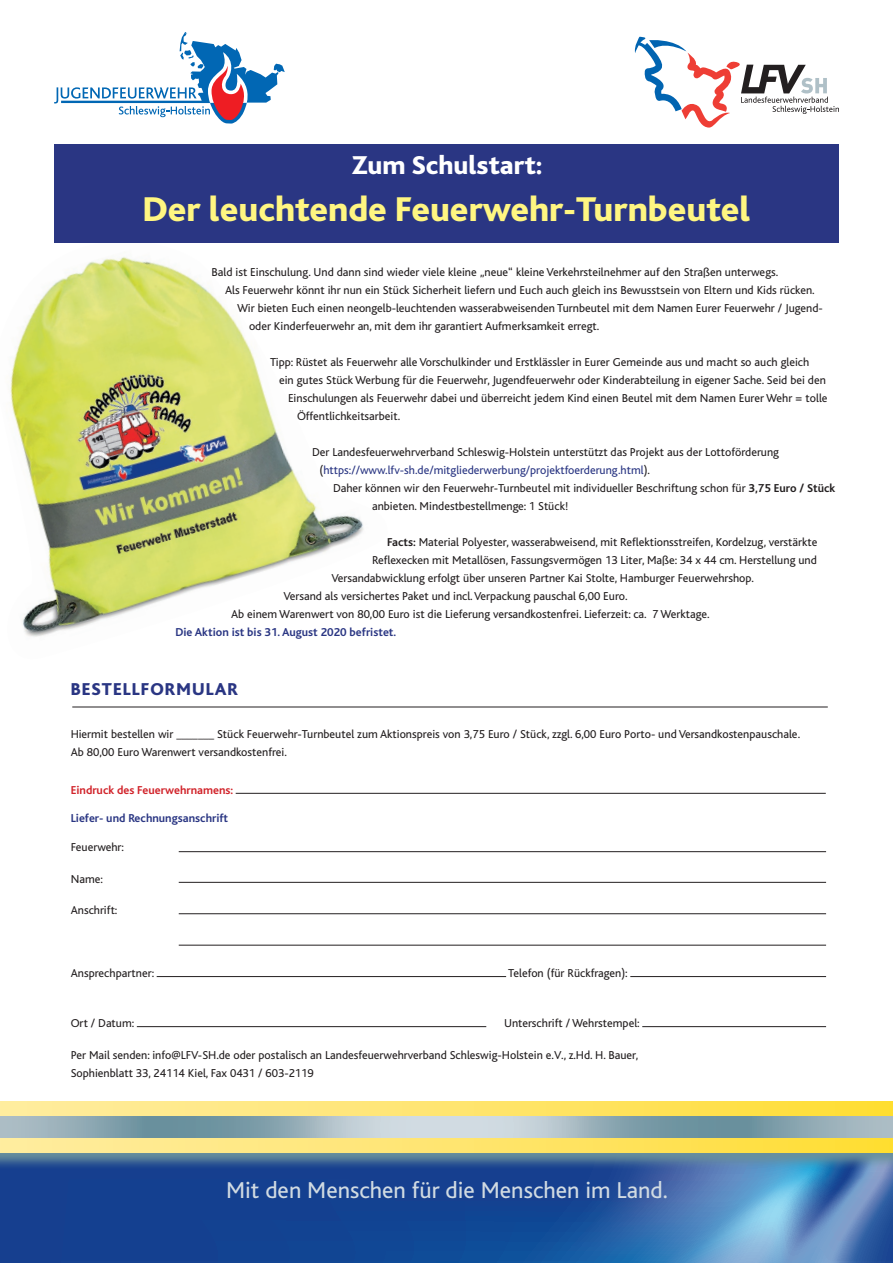
<style>
.page{position:relative;width:893px;height:1263px;background:#fff}
.page>*{position:absolute;margin:0;border:0;box-sizing:border-box;transform-origin:0 0}
.t1{font:800 36px "Bliss";color:#fff681}
.t2{font:800 27px "Bliss";color:#fff}
.t3{font:24px "Bliss";color:#d1dbe2}
.t4{font:800 18px "Bliss";letter-spacing:.06em;color:#2a3683}
.t5{font:12px/18px "Bliss";color:#231f20}
.t6{font:700 12px "Bliss";color:#2a3683}
.t7{font:12px "Bliss";color:#2a3683}
.t8{font:700 12px "Bliss";color:#d1232a}
.s1{color:#231f20}
.s2{font-weight:700}
</style>
<div class="page">
<img style="left:10px;top:257px;width:354px;height:380px">
<div style="left:54px;top:145px;width:785px;height:98px;background:#2a3683"></div>
<svg style="left:635px;top:37px;width:204px;height:91px"></svg>
<svg style="left:0;top:1170px;width:893px;height:93px;background:#2758a0"></svg>
<svg style="left:0;top:1153px;width:893px;height:17px;background:#456f9b"></svg>
<svg style="left:0;top:1101px;width:893px;height:52px;background:#f8e171"></svg>
<svg style="left:0;top:1117px;width:893px;height:20px;background:#98b0ba"></svg>
<hr style="left:236px;top:793px;width:590px;height:1px;background:#231f20">
<hr style="left:179px;top:851px;width:647px;height:1px;background:#231f20">
<hr style="left:179px;top:882px;width:647px;height:1px;background:#231f20">
<hr style="left:179px;top:913px;width:647px;height:1px;background:#231f20">
<hr style="left:179px;top:945px;width:647px;height:1px;background:#231f20">
<hr style="left:157px;top:976px;width:349px;height:1px;background:#231f20">
<hr style="left:630px;top:976px;width:196px;height:1px;background:#231f20">
<hr style="left:137px;top:1026px;width:349px;height:1px;background:#231f20">
<hr style="left:642px;top:1026px;width:184px;height:1px;background:#231f20">
<hr style="left:72px;top:707px;width:756px;height:1px;background:#231f20">
<svg style="left:54px;top:32px;width:231px;height:92px"></svg>
<p class="t2" style="left:352px;top:151px;width:192px">Zum Schulstart:</p>
<p class="t1" style="left:143px;top:191px;width:609px">Der leuchtende Feuerwehr-Turnbeutel</p>
<p class="t5" style="left:212px;top:263px;width:568px">Bald ist Einschulung. Und dann sind wieder viele kleine „neue“ kleine Verkehrsteilnehmer auf den Straßen unterwegs.</p>
<p class="t5" style="left:225px;top:281px;width:591px">Als Feuerwehr könnt ihr nun ein Stück Sicherheit liefern und Euch auch gleich ins Bewusstsein von Eltern und Kids rücken.</p>
<p class="t5" style="left:249px;top:299px;width:575px;text-indent:-12px">Wir bieten Euch einen neongelb-leuchtenden wasserabweisenden Turnbeutel mit dem Namen Eurer Feuerwehr / Jugend&shy;oder Kinderfeuerwehr an, mit dem ihr garantiert Aufmerksamkeit erregt.</p>
<p class="t5" style="left:270px;top:353px;width:541px">Tipp: Rüstet als Feuerwehr alle Vorschulkinder und Erstklässler in Eurer Gemeinde aus und macht so auch gleich</p>
<p class="t5" style="left:279px;top:371px;width:548px">ein gutes Stück Werbung für die Feuerwehr, Jugendfeuerwehr oder Kinderabteilung in eigener Sache. Seid bei den</p>
<p class="t5" style="left:288px;top:389px;width:541px">Einschulungen als Feuerwehr dabei und überreicht jedem Kind einen Beutel mit dem Namen Eurer Wehr = tolle</p>
<p class="t5" style="left:297px;top:407px;width:105px">Öffentlichkeitsarbeit.</p>
<p class="t5" style="left:312px;top:443px;width:468px">Der Landesfeuerwehrverband Schleswig-Holstein unterstützt das Projekt aus der Lottoförderung</p>
<p class="t7" style="left:320px;top:463px;width:332px"><span class="s1">(</span>https://www.lfv-sh.de/mitgliederwerbung/projektfoerderung.html<span class="s1">).</span></p>
<p class="t5" style="left:372px;top:479px;width:465px;text-indent:-39px">Daher können wir den Feuerwehr-Turnbeutel mit individueller Beschriftung schon für <span class="s2">3,75 Euro / Stück </span>anbieten. Mindestbestellmenge: 1 Stück!</p>
<p class="t5" style="left:387px;top:533px;width:432px"><span class="s2">Facts:</span> Material Polyester, wasserabweisend, mit Reflektionsstreifen, Kordelzug, verstärkte</p>
<p class="t5" style="left:372px;top:551px;width:446px">Reflexecken mit Metallösen, Fassungsvermögen 13 Liter, Maße: 34 x 44 cm. Herstellung und</p>
<p class="t5" style="left:332px;top:569px;width:424px">Versandabwicklung erfolgt über unseren Partner Kai Stolte, Hamburger Feuerwehrshop.</p>
<p class="t5" style="left:284px;top:587px;width:345px">Versand als versichertes Paket und incl. Verpackung pauschal 6,00 Euro.</p>
<p class="t5" style="left:231px;top:605px;width:480px">Ab einem Warenwert von 80,00 Euro ist die Lieferung versandkostenfrei. Lieferzeit: ca. 7 Werktage.</p>
<p class="t6" style="left:176px;top:625px;width:222px">Die Aktion ist bis 31. August 2020 befristet.</p>
<p class="t4" style="left:71px;top:680px;width:169px">BESTELLFORMULAR</p>
<p class="t5" style="left:71px;top:726px;width:731px">Hiermit bestellen wir _______ Stück Feuerwehr-Turnbeutel zum Aktionspreis von 3,75 Euro / Stück, zzgl. 6,00 Euro Porto- und Versandkostenpauschale.<br>Ab 80,00 Euro Warenwert versandkostenfrei.</p>
<p class="t8" style="left:71px;top:783px;width:164px">Eindruck des Feuerwehrnamens:</p>
<p class="t6" style="left:71px;top:812px;width:159px">Liefer- und Rechnungsanschrift</p>
<p class="t5" style="left:71px;top:838px;width:55px">Feuerwehr:</p>
<p class="t5" style="left:71px;top:870px;width:34px">Name:</p>
<p class="t5" style="left:71px;top:901px;width:48px">Anschrift:</p>
<p class="t5" style="left:71px;top:964px;width:85px">Ansprechpartner:</p>
<p class="t5" style="left:508px;top:964px;width:121px">Telefon (für Rückfragen):</p>
<p class="t5" style="left:71px;top:1014px;width:65px">Ort / Datum:</p>
<p class="t5" style="left:504px;top:1014px;width:137px">Unterschrift / Wehrstempel:</p>
<p class="t5" style="left:71px;top:1047px;width:569px">Per Mail senden: info@LFV-SH.de oder postalisch an Landesfeuerwehrverband Schleswig-Holstein e.V., z.Hd. H. Bauer,<br>Sophienblatt 33, 24114 Kiel, Fax 0431 / 603-2119</p>
<p class="t3" style="left:226px;top:1177px;width:443px">Mit den Menschen für die Menschen im Land.</p>
</div>
